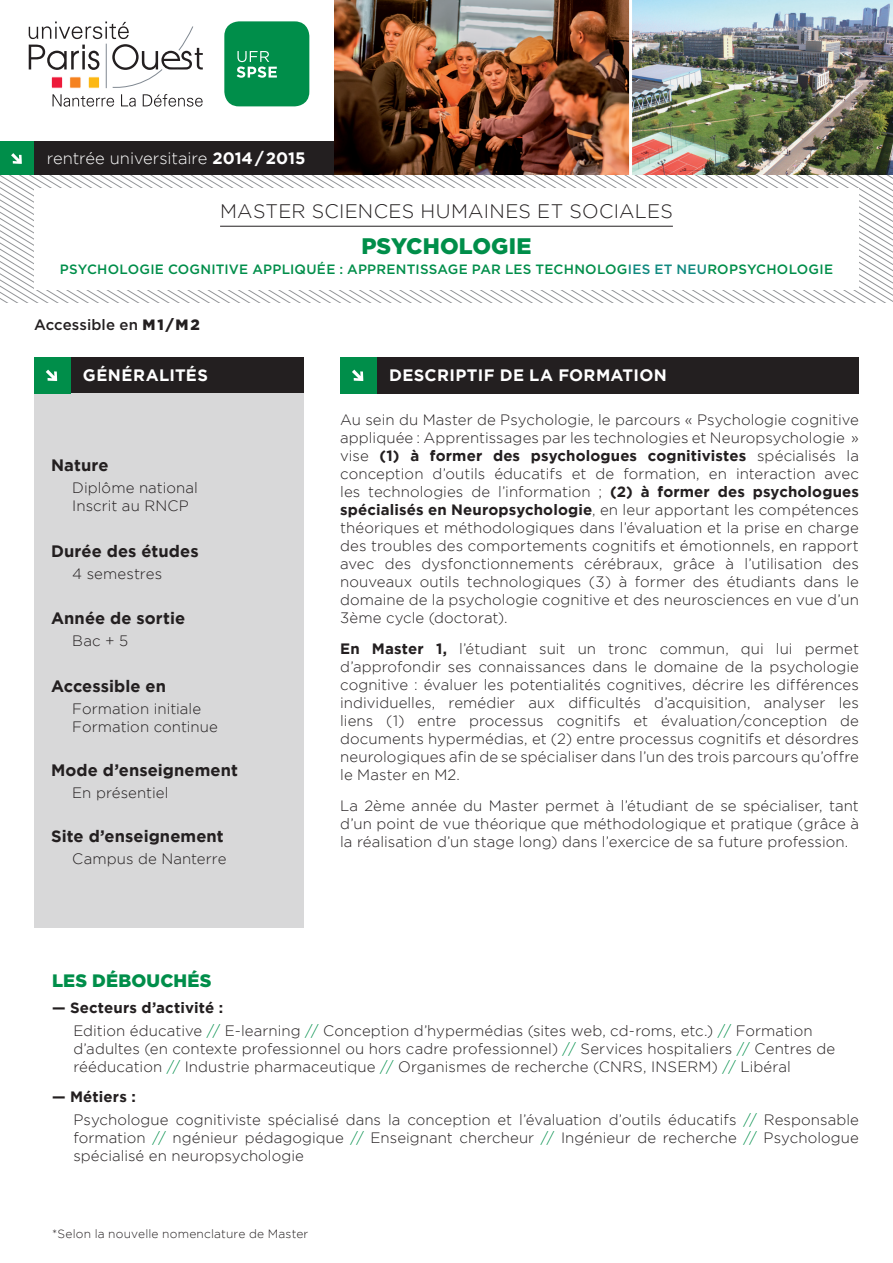
<style>
.page{position:relative;width:893px;height:1263px;background:#fff}
.page>*{position:absolute;margin:0;border:0;box-sizing:border-box;transform-origin:0 0}
.t1{font:900 22.5px "Gotham";letter-spacing:.005em;color:#008e4a}
.t2{font:300 19.5px "Gotham";letter-spacing:.01em;color:#231f20}
.t3{font:900 18px "Gotham";letter-spacing:.01em;color:#008e4a}
.t4{font:700 16.5px "Gotham";letter-spacing:.005em;color:#231f20}
.t5{font:700 16.5px "Gotham";letter-spacing:.025em;color:#fff}
.t6{font:300 16.5px "Gotham";letter-spacing:-.005em;color:#fff}
.t7{font:300 15px/18px "Gotham";letter-spacing:.005em;color:#231f20}
.t8{font:500 15px "Gotham";letter-spacing:.005em;color:#231f20}
.t9{font:500 13.5px "Gotham";letter-spacing:.015em;color:#008e4a}
.t10{font:300 12px "Gotham";letter-spacing:.015em;color:#231f20}
.s1{font-weight:700}
.s2{color:#108980}
.s3{font-weight:900}
.s4{color:#008e4a}
</style>
<div class="page">
<img style="left:334px;top:0;width:559px;height:175px">
<hr style="left:629px;top:0;width:3px;height:175px;background:#fff">
<svg style="left:0;top:177px;width:893px;height:6px"></svg>
<svg style="left:0;top:183px;width:893px;height:6px"></svg>
<svg style="left:0;top:257px;width:893px;height:46px"></svg>
<svg style="left:29px;top:22px;width:174px;height:85px"></svg>
<div style="left:224px;top:21px;width:85px;height:85px;background:#008e4a;border-radius:15px"></div>
<svg style="left:237px;top:51px;width:40px;height:27px"></svg>
<div style="left:34px;top:189px;width:825px;height:101px;background:#fff"></div>
<hr style="left:220px;top:226px;width:453px;height:1px;background:#231f20">
<div style="left:376px;top:357px;width:483px;height:36px;background:#231f20"></div>
<div style="left:70px;top:357px;width:233px;height:36px;background:#231f20"></div>
<div style="left:34px;top:393px;width:269px;height:535px;background:#d8d8d9"></div>
<div style="left:34px;top:357px;width:36px;height:36px;background:#008e4a"></div>
<svg style="left:46px;top:370px;width:11px;height:11px"></svg>
<div style="left:34px;top:141px;width:300px;height:34px;background:#231f20"></div>
<div style="left:0;top:141px;width:34px;height:34px;background:#008e4a"></div>
<svg style="left:11px;top:153px;width:11px;height:11px"></svg>
<div style="left:340px;top:357px;width:36px;height:36px;background:#008e4a"></div>
<svg style="left:352px;top:370px;width:11px;height:11px"></svg>
<p class="t6" style="left:47px;top:150px;width:260px">rentrée universitaire <span class="s1">2014/2015</span></p>
<h2 class="t2" style="left:220px;top:201px;width:454px">MASTER SCIENCES HUMAINES ET SOCIALES</h2>
<h1 class="t1" style="left:361px;top:233px;width:172px">PSYCHOLOGIE</h1>
<p class="t9" style="left:60px;top:262px;width:775px">PSYCHOLOGIE COGNITIVE APPLIQUÉE : APPRENTISSAGE PAR LES TECHNOLOG<span class="s2">IES ET NEU</span>ROPSYCHOLOGIE</p>
<p class="t8" style="left:34px;top:316px;width:167px">Accessible en <span class="s3">M1/M2</span></p>
<p class="t5" style="left:83px;top:366px;width:127px">GÉNÉRALITÉS</p>
<p class="t4" style="left:51px;top:455px;width:59px">Nature</p>
<p class="t7" style="left:72px;top:479px;width:127px">Diplôme national<br>Inscrit au RNCP</p>
<p class="t4" style="left:51px;top:541px;width:149px">Durée des études</p>
<p class="t7" style="left:72px;top:564px;width:91px">4 semestres</p>
<p class="t4" style="left:51px;top:609px;width:136px">Année de sortie</p>
<p class="t7" style="left:72px;top:632px;width:58px">Bac + 5</p>
<p class="t4" style="left:51px;top:676px;width:117px">Accessible en</p>
<p class="t7" style="left:72px;top:699px;width:147px">Formation initiale<br>Formation continue</p>
<p class="t4" style="left:51px;top:760px;width:188px">Mode d’enseignement</p>
<p class="t7" style="left:72px;top:783px;width:98px">En présentiel</p>
<p class="t4" style="left:51px;top:826px;width:174px">Site d’enseignement</p>
<p class="t7" style="left:72px;top:850px;width:156px">Campus de Nanterre</p>
<p class="t5" style="left:389px;top:366px;width:279px">DESCRIPTIF DE LA FORMATION</p>
<p class="t7" style="left:340px;top:411px;width:520px;text-align:justify">Au sein du Master de Psychologie, le parcours « Psychologie cognitive appliquée : Apprentissages par les technologies et Neuropsychologie » vise <span class="s1">(1) à former des psychologues cognitivistes</span> spécialisés la conception d’outils éducatifs et de formation, en interaction avec les technologies de l’information ; <span class="s1">(2) à former des psychologues spécialisés en Neuropsychologie</span>, en leur apportant les compétences théoriques et méthodologiques dans l’évaluation et la prise en charge des troubles des comportements cognitifs et émotionnels, en rapport avec des dysfonctionnements cérébraux, grâce à l’utilisation des nouveaux outils technologiques (3) à former des étudiants dans le domaine de la psychologie cognitive et des neurosciences en vue d’un 3ème cycle (doctorat).</p>
<p class="t7" style="left:340px;top:640px;width:520px;text-align:justify"><span class="s1">En Master 1,</span> l’étudiant suit un tronc commun, qui lui permet d’approfondir ses connaissances dans le domaine de la psychologie cognitive : évaluer les potentialités cognitives, décrire les différences individuelles, remédier aux difficultés d’acquisition, analyser les liens (1) entre processus cognitifs et évaluation/conception de documents hypermédias, et (2) entre processus cognitifs et désordres neurologiques afin de se spécialiser dans l’un des trois parcours qu’offre le Master en M2.</p>
<p class="t7" style="left:340px;top:796px;width:520px;text-align:justify">La 2ème année du Master permet à l’étudiant de se spécialiser, tant d’un point de vue théorique que méthodologique et pratique (grâce à la réalisation d’un stage long) dans l’exercice de sa future profession.</p>
<p class="t3" style="left:52px;top:970px;width:161px">LES DÉBOUCHÉS</p>
<p class="t7" style="left:73px;top:997px;width:741px;line-height:22.2px;text-indent:-21px"><span class="s1">— Secteurs d’activité :<br></span>Edition éducative <span class="s4">//</span> E-learning <span class="s4">//</span> Conception d’hypermédias (sites web, cd-roms, etc.) <span class="s4">//</span> Formation</p>
<p class="t7" style="left:73px;top:1039px;width:763px">d’adultes (en contexte professionnel ou hors cadre professionnel) <span class="s4">//</span> Services hospitaliers <span class="s4">//</span> Centres de rééducation <span class="s4">//</span> Industrie pharmaceutique <span class="s4">//</span> Organismes de recherche (CNRS, INSERM) <span class="s4">//</span> Libéral</p>
<p class="t7" style="left:73px;top:1086px;width:787px;line-height:22.2px;text-indent:-21px"><span class="s1">— Métiers :<br></span>Psychologue cognitiviste spécialisé dans la conception et l’évaluation d’outils éducatifs <span class="s4">//</span> Responsable</p>
<p class="t7" style="left:73px;top:1128px;width:787px">formation <span class="s4">//</span> ngénieur pédagogique <span class="s4">//</span> Enseignant chercheur <span class="s4">//</span> Ingénieur de recherche <span class="s4">//</span> Psychologue spécialisé en neuropsychologie</p>
<p class="t10" style="left:52px;top:1227px;width:258px">*Selon la nouvelle nomenclature de Master</p>
</div>
